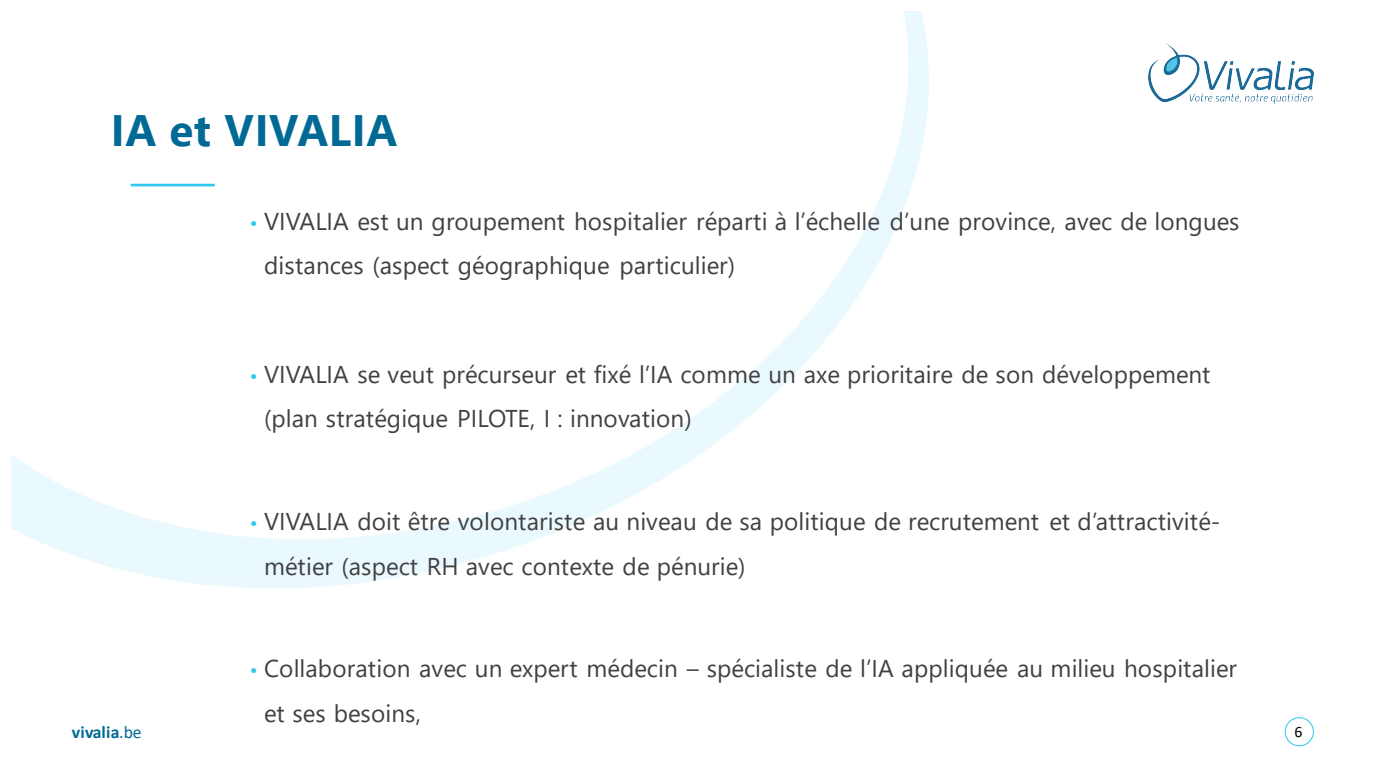
<style>
.page{position:relative;width:1386px;height:779px;background:#fff}
.page>*{position:absolute;margin:0;border:0;box-sizing:border-box;transform-origin:0 0}
.t1{font:700 43.93px "Segoe UI";letter-spacing:.01em;color:#006a95}
.t2{font:24.32px/44px "Segoe UI";letter-spacing:.005em;color:#414042}
.t3{font:700 17.68px "Calibri";letter-spacing:.01em;color:#006a95}
.t4{font:15.75px "Calibri";color:#000}
.s1{font-size:19.69px;color:#2ac9ed}
.s2{font-weight:400}
</style>
<div class="page">
<svg style="left:1284px;top:717px;width:29px;height:30px"></svg>
<svg style="left:168px;top:579px;width:216px;height:9px"></svg>
<svg style="left:11px;top:454px;width:525px;height:125px"></svg>
<svg style="left:326px;top:11px;width:603px;height:528px"></svg>
<img style="left:1148px;top:43px;width:164px;height:60px">
<hr style="left:131px;top:184px;width:84px;height:2px;background:#2ac9ed">
<p class="t1" style="left:111px;top:89px;width:288px">IA et VIVALIA</p>
<p class="t2" style="left:264px;top:197px;width:976px;text-indent:-14px"><span class="s1">•</span> VIVALIA est un groupement hospitalier réparti à l’échelle d’une province, avec de longues distances (aspect géographique particulier)</p>
<p class="t2" style="left:264px;top:351px;width:947px;text-indent:-14px"><span class="s1">•</span> VIVALIA se veut précurseur et fixé l’IA comme un axe prioritaire de son développement (plan stratégique PILOTE, I : innovation)</p>
<p class="t3" style="left:72px;top:720px;width:71px">vivalia<span class="s2">.be</span></p>
<p class="t2" style="left:264px;top:497px;width:958px;line-height:44.6px;text-indent:-14px"><span class="s1">•</span> VIVALIA doit être volontariste au niveau de sa politique de recrutement et d’attractivité&shy;métier (aspect RH avec contexte de pénurie)</p>
<p class="t2" style="left:264px;top:644px;width:974px;line-height:44.6px;text-indent:-14px"><span class="s1">•</span> Collaboration avec un expert médecin – spécialiste de l’IA appliquée au milieu hospitalier et ses besoins,</p>
<p class="t4" style="left:1294px;top:721px;width:9px">6</p>
</div>
